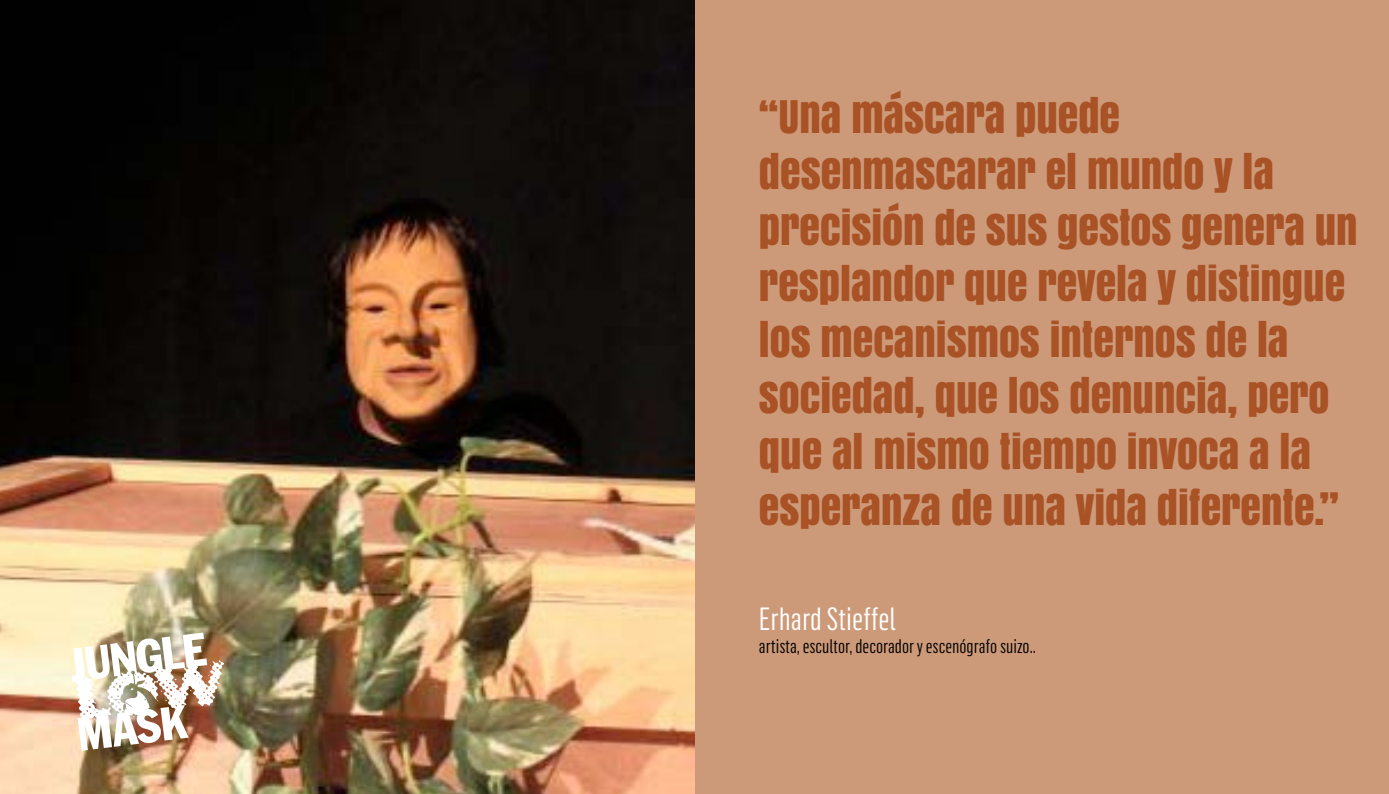
<style>
.page{position:relative;width:1389px;height:794px;background:#fff}
.page>*{position:absolute;margin:0;border:0;box-sizing:border-box;transform-origin:0 0}
.t1{font:42px/56px "Anton";color:#a85225}
.t2{font:31.5px "Flama Condensed";color:#fff}
.t3{font:19.25px "Flama Condensed";color:#000}
</style>
<div class="page">
<div style="left:694px;top:0;width:695px;height:794px;background:#cd9a79"></div>
<img style="left:0;top:0;width:694px;height:794px">
<img style="left:72px;top:632px;width:152px;height:119px">
<p class="t1" style="left:759px;top:87px;width:600px">“UNA MÁSCARA PUEDE<br>DESENMASCARAR EL MUNDO Y LA<br>PRECISIÓN DE SUS GESTOS GENERA UN<br>RESPLANDOR QUE REVELA Y DISTINGUE<br>LOS MECANISMOS INTERNOS DE LA<br>SOCIEDAD, QUE LOS DENUNCIA, PERO<br>QUE AL MISMO TIEMPO INVOCA A LA<br>ESPERANZA DE UNA VIDA DIFERENTE.”</p>
<p class="t2" style="left:759px;top:599px;width:139px">Erhard Stieffel</p>
<p class="t3" style="left:759px;top:634px;width:278px">artista, escultor, decorador y escenógrafo suizo..</p>
</div>
